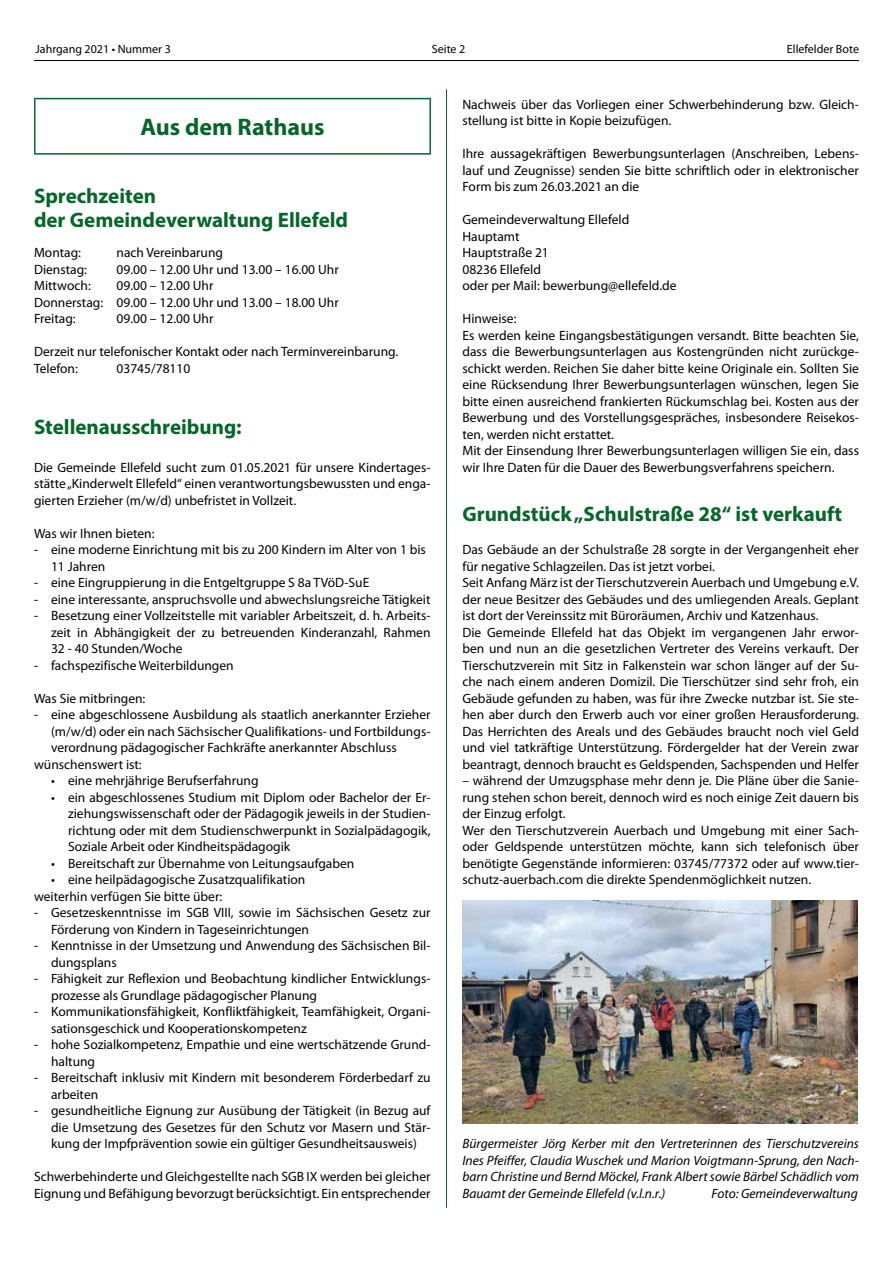
<style>
.page{position:relative;width:893px;height:1263px;background:#fff}
.page>*{position:absolute;margin:0;border:0;box-sizing:border-box;transform-origin:0 0}
.t1{font:700 24px "Myriad Pro";color:#066528}
.t2{font:700 21px/24px "Myriad Pro";color:#066528}
.t3{font:13.5px/16.5px "Myriad Pro";color:#000}
.t4{font:italic 13.5px/16.5px "Myriad Pro";color:#000;text-align:justify}
.t5{font:12px "Myriad Pro";color:#000}
</style>
<div class="page">
<hr style="left:34px;top:60px;width:825px;height:1px;background:#000">
<hr style="left:446px;top:89px;width:1px;height:1119px;background:#066528">
<img style="left:462px;top:900px;width:396px;height:223px">
<hr style="left:34px;top:98px;width:397px;height:1px;background:#066528">
<hr style="left:34px;top:99px;width:2px;height:54px;background:#066528">
<hr style="left:429px;top:99px;width:2px;height:54px;background:#066528">
<hr style="left:34px;top:153px;width:397px;height:2px;background:#066528">
<p class="t5" style="left:36px;top:42px;width:137px">Jahrgang 2021 • Nummer 3</p>
<p class="t5" style="left:432px;top:42px;width:35px">Seite 2</p>
<p class="t5" style="left:787px;top:42px;width:74px">Ellefelder Bote</p>
<h1 class="t1" style="left:140px;top:111px;width:185px">Aus dem Rathaus</h1>
<h2 class="t2" style="left:34px;top:183px;width:316px">Sprechzeiten<br>der Gemeindeverwaltung Ellefeld</h2>
<p class="t3" style="left:34px;top:244px;width:49px">Montag:</p>
<p class="t3" style="left:117px;top:244px;width:108px">nach Vereinbarung</p>
<p class="t3" style="left:34px;top:261px;width:55px">Dienstag:</p>
<p class="t3" style="left:117px;top:261px;width:224px">09.00 – 12.00 Uhr und 13.00 – 16.00 Uhr</p>
<p class="t3" style="left:34px;top:277px;width:58px">Mittwoch:</p>
<p class="t3" style="left:34px;top:277px;width:306px;text-indent:82px">09.00 – 12.00 Uhr<br>Donnerstag: 09.00 – 12.00 Uhr und 13.00 – 18.00 Uhr<br>Freitag:</p>
<p class="t3" style="left:117px;top:310px;width:98px">09.00 – 12.00 Uhr</p>
<p class="t3" style="left:34px;top:343px;width:366px">Derzeit nur telefonischer Kontakt oder nach Terminvereinbarung.<br>Telefon:</p>
<p class="t3" style="left:117px;top:360px;width:75px">03745/78110</p>
<h2 class="t2" style="left:34px;top:415px;width:209px">Stellenausschreibung:</h2>
<p class="t3" style="left:34px;top:459px;width:398px;text-align:justify">Die Gemeinde Ellefeld sucht zum 01.05.2021 für unsere Kindertages&shy;stätte „Kinderwelt Ellefeld“ einen verantwortungsbewussten und enga&shy;gierten Erzieher (m/w/d) unbefristet in Vollzeit.</p>
<p class="t3" style="left:34px;top:525px;width:122px">Was wir Ihnen bieten:</p>
<p class="t3" style="left:51px;top:541px;width:376px;text-indent:-17px">- eine moderne Einrichtung mit bis zu 200 Kindern im Alter von 1 bis<br>11 Jahren</p>
<p class="t3" style="left:34px;top:574px;width:337px">- eine Eingruppierung in die Entgeltgruppe S 8a TVöD-SuE</p>
<p class="t3" style="left:34px;top:591px;width:398px">- eine interessante, anspruchsvolle und abwechslungsreiche Tätigkeit</p>
<p class="t3" style="left:51px;top:607px;width:381px;text-align:justify;text-indent:-17px">- Besetzung einer Vollzeitstelle mit variabler Arbeitszeit, d. h. Arbeits&shy;zeit in Abhängigkeit der zu betreuenden Kinderanzahl, Rahmen 32 - 40 Stunden/Woche</p>
<p class="t3" style="left:34px;top:656px;width:201px">- fachspezifische Weiterbildungen</p>
<p class="t3" style="left:34px;top:689px;width:113px">Was Sie mitbringen:</p>
<p class="t3" style="left:34px;top:706px;width:398px">- eine abgeschlossene Ausbildung als staatlich anerkannter Erzieher</p>
<p class="t3" style="left:51px;top:722px;width:381px">(m/w/d) oder ein nach Sächsischer Qualifikations- und Fortbildungs-</p>
<p class="t3" style="left:51px;top:739px;width:347px">verordnung pädagogischer Fachkräfte anerkannter Abschluss</p>
<p class="t3" style="left:34px;top:755px;width:109px">wünschenswert ist:</p>
<p class="t3" style="left:51px;top:772px;width:209px">• eine mehrjährige Berufserfahrung</p>
<p class="t3" style="left:68px;top:788px;width:364px;text-align:justify;text-indent:-17px">• ein abgeschlossenes Studium mit Diplom oder Bachelor der Er&shy;ziehungswissenschaft oder der Pädagogik jeweils in der Studien&shy;richtung oder mit dem Studienschwerpunkt in Sozialpädagogik, Soziale Arbeit oder Kindheitspädagogik</p>
<p class="t3" style="left:51px;top:854px;width:305px">• Bereitschaft zur Übernahme von Leitungsaufgaben</p>
<p class="t3" style="left:34px;top:871px;width:273px;text-indent:17px">• eine heilpädagogische Zusatzqualifikation weiterhin verfügen Sie bitte über:</p>
<p class="t3" style="left:51px;top:904px;width:381px;text-indent:-17px">- Gesetzeskenntnisse im SGB VIII, sowie im Sächsischen Gesetz zur<br>Förderung von Kindern in Tageseinrichtungen</p>
<p class="t3" style="left:51px;top:937px;width:381px;text-indent:-17px">- Kenntnisse in der Umsetzung und Anwendung des Sächsischen Bil&shy;dungsplans</p>
<p class="t3" style="left:51px;top:970px;width:381px;text-indent:-17px">- Fähigkeit zur Reflexion und Beobachtung kindlicher Entwicklungs&shy;prozesse als Grundlage pädagogischer Planung</p>
<p class="t3" style="left:51px;top:1003px;width:381px;text-indent:-17px">- Kommunikationsfähigkeit, Konfliktfähigkeit, Teamfähigkeit, Organi&shy;sationsgeschick und Kooperationskompetenz</p>
<p class="t3" style="left:51px;top:1036px;width:381px;text-indent:-17px">- hohe Sozialkompetenz, Empathie und eine wertschätzende Grund&shy;haltung</p>
<p class="t3" style="left:51px;top:1069px;width:381px;text-indent:-17px">- Bereitschaft inklusiv mit Kindern mit besonderem Förderbedarf zu arbeiten</p>
<p class="t3" style="left:51px;top:1102px;width:381px;text-align:justify;text-indent:-17px">- gesundheitliche Eignung zur Ausübung der Tätigkeit (in Bezug auf die Umsetzung des Gesetzes für den Schutz vor Masern und Stär&shy;kung der Impfprävention sowie ein gültiger Gesundheitsausweis)</p>
<p class="t3" style="left:34px;top:1168px;width:398px">Schwerbehinderte und Gleichgestellte nach SGB IX werden bei gleicher<br>Eignung und Befähigung bevorzugt berücksichtigt. Ein entsprechender</p>
<p class="t3" style="left:462px;top:96px;width:398px">Nachweis über das Vorliegen einer Schwerbehinderung bzw. Gleich&shy;stellung ist bitte in Kopie beizufügen.</p>
<p class="t3" style="left:462px;top:145px;width:398px;text-align:justify">Ihre aussagekräftigen Bewerbungsunterlagen (Anschreiben, Lebens&shy;lauf und Zeugnisse) senden Sie bitte schriftlich oder in elektronischer Form bis zum 26.03.2021 an die</p>
<p class="t3" style="left:462px;top:211px;width:216px">Gemeindeverwaltung Ellefeld<br>Hauptamt<br>Hauptstraße 21<br>08236 Ellefeld<br>oder per Mail: bewerbung@ellefeld.de</p>
<p class="t3" style="left:462px;top:310px;width:398px">Hinweise:<br>Es werden keine Eingangsbestätigungen versandt. Bitte beachten Sie, dass die Bewerbungsunterlagen aus Kostengründen nicht zurückge&shy;schickt werden. Reichen Sie daher bitte keine Originale ein. Sollten Sie eine Rücksendung Ihrer Bewerbungsunterlagen wünschen, legen Sie bitte einen ausreichend frankierten Rückumschlag bei. Kosten aus der Bewerbung und des Vorstellungsgespräches, insbesondere Reisekos&shy;ten, werden nicht erstattet.<br>Mit der Einsendung Ihrer Bewerbungsunterlagen willigen Sie ein, dass wir Ihre Daten für die Dauer des Bewerbungsverfahrens speichern.</p>
<h2 class="t2" style="left:462px;top:501px;width:381px">Grundstück „Schulstraße 28“ ist verkauft</h2>
<p class="t3" style="left:462px;top:541px;width:398px">Das Gebäude an der Schulstraße 28 sorgte in der Vergangenheit eher für negative Schlagzeilen. Das ist jetzt vorbei.<br>Seit Anfang März ist der Tierschutzverein Auerbach und Umgebung e.V. der neue Besitzer des Gebäudes und des umliegenden Areals. Geplant ist dort der Vereinssitz mit Büroräumen, Archiv und Katzenhaus.<br>Die Gemeinde Ellefeld hat das Objekt im vergangenen Jahr erwor&shy;ben und nun an die gesetzlichen Vertreter des Vereins verkauft. Der Tierschutzverein mit Sitz in Falkenstein war schon länger auf der Su&shy;che nach einem anderen Domizil. Die Tierschützer sind sehr froh, ein Gebäude gefunden zu haben, was für ihre Zwecke nutzbar ist. Sie ste&shy;hen aber durch den Erwerb auch vor einer großen Herausforderung.<br>Das Herrichten des Areals und des Gebäudes braucht noch viel Geld und viel tatkräftige Unterstützung. Fördergelder hat der Verein zwar beantragt, dennoch braucht es Geldspenden, Sachspenden und Helfer</p>
<p class="t3" style="left:462px;top:772px;width:398px">– während der Umzugsphase mehr denn je. Die Pläne über die Sanie&shy;rung stehen schon bereit, dennoch wird es noch einige Zeit dauern bis der Einzug erfolgt.<br>Wer den Tierschutzverein Auerbach und Umgebung mit einer Sach&shy;oder Geldspende unterstützen möchte, kann sich telefonisch über benötigte Gegenstände informieren: 03745/77372 oder auf www.tier&shy;schutz-auerbach.com die direkte Spendenmöglichkeit nutzen.</p>
<p class="t4" style="left:462px;top:1135px;width:398px">Bürgermeister Jörg Kerber mit den Vertreterinnen des Tierschutzvereins Ines Pfeiffer, Claudia Wuschek und Marion Voigtmann-Sprung, den Nach&shy;barn Christine und Bernd Möckel, Frank Albert sowie Bärbel Schädlich vom Bauamt der Gemeinde Ellefeld (v.l.n.r.)</p>
<p class="t4" style="left:712px;top:1185px;width:148px">Foto: Gemeindeverwaltung</p>
</div>
